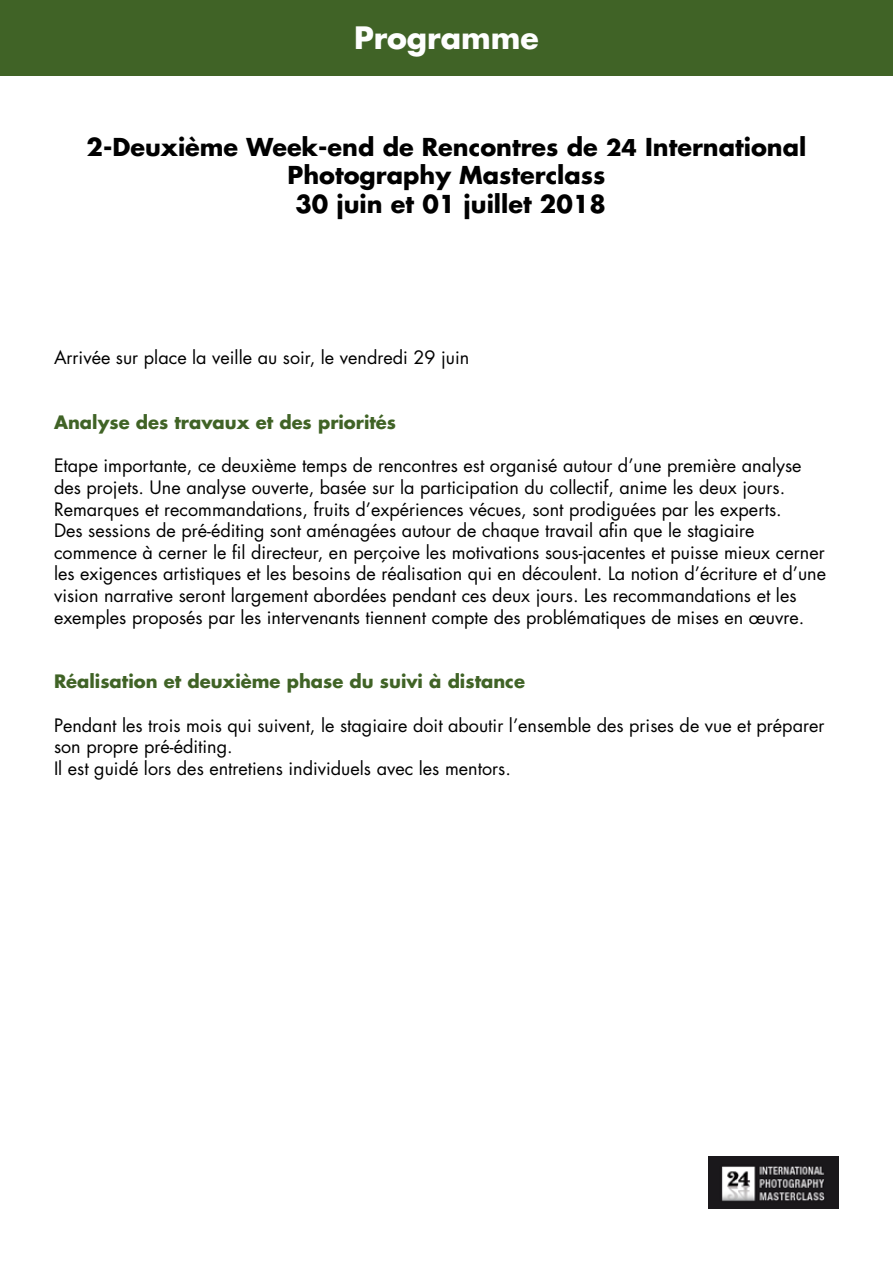
<style>
.page{position:relative;width:893px;height:1263px;background:#fff}
.page>*{position:absolute;margin:0;border:0;box-sizing:border-box;transform-origin:0 0}
.t1{font:700 30px "Futura";color:#fefefe}
.t2{font:700 24px/28.8px "Futura";color:#000;text-align:center}
.t3{font:18px/21.6px "Futura";color:#000}
.t4{font:700 18px "Futura";color:#406326}
.s1{font-size:22.5px}
</style>
<div class="page">
<div style="left:0;top:0;width:893px;height:75px;background:#406326"></div>
<img style="left:708px;top:1156px;width:131px;height:53px">
<h1 class="t1" style="left:354px;top:17px;width:186px">Programme</h1>
<h2 class="t2" style="left:87px;top:131px;width:721px">2-Deuxième Week-end de Rencontres de <span class="s1">24</span> International<br>Photography Masterclass<br>30 juin et 01 juillet 2018</h2>
<p class="t3" style="left:54px;top:347px;width:417px">Arrivée sur place la veille au soir, le vendredi 29 juin</p>
<p class="t4" style="left:54px;top:410px;width:344px">Analyse des travaux et des priorités</p>
<p class="t3" style="left:54px;top:455px;width:774px">Etape importante, ce deuxième temps de rencontres est organisé autour d’une première analyse des projets. Une analyse ouverte, basée sur la participation du collectif, anime les deux jours.<br>Remarques et recommandations, fruits d’expériences vécues, sont prodiguées par les experts.<br>Des sessions de pré-éditing sont aménagées autour de chaque travail afin que le stagiaire commence à cerner le fil directeur, en perçoive les motivations sous-jacentes et puisse mieux cerner les exigences artistiques et les besoins de réalisation qui en découlent. La notion d’écriture et d’une vision narrative seront largement abordées pendant ces deux jours. Les recommandations et les exemples proposés par les intervenants tiennent compte des problématiques de mises en œuvre.</p>
<p class="t4" style="left:54px;top:669px;width:472px">Réalisation et deuxième phase du suivi à distance</p>
<p class="t3" style="left:54px;top:714px;width:772px">Pendant les trois mois qui suivent, le stagiaire doit aboutir l’ensemble des prises de vue et préparer son propre pré-éditing.<br>Il est guidé lors des entretiens individuels avec les mentors.</p>
</div>
